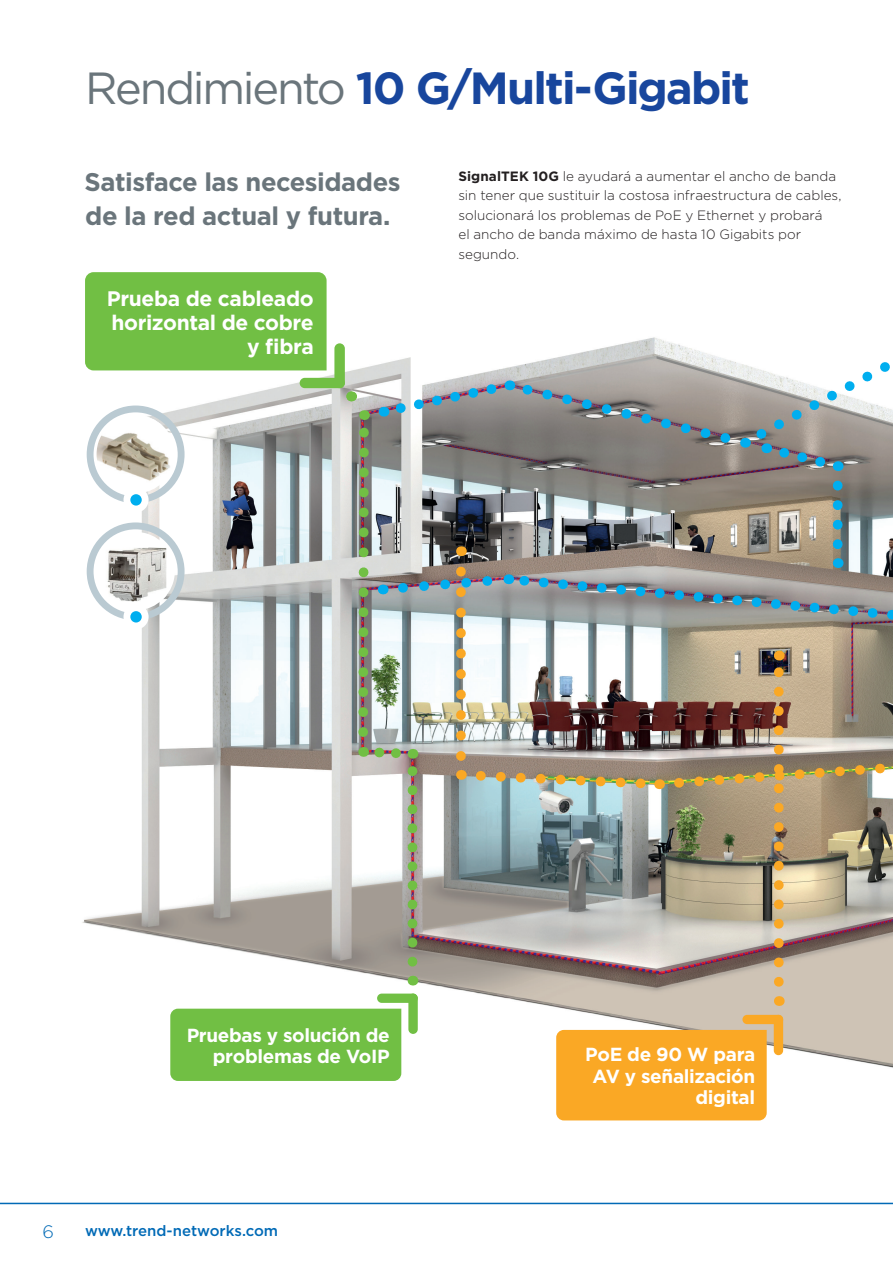
<style>
.page{position:relative;width:893px;height:1263px;background:#fff}
.page>*{position:absolute;margin:0;border:0;box-sizing:border-box;transform-origin:0 0}
.t1{font:700 45px "Gotham";letter-spacing:-.04em;color:#18469d}
.Body{font:700 25.5px "Gotham";letter-spacing:-.02em;color:#6a757b}
.t2{font:700 21px/24px "Gotham";letter-spacing:-.015em;color:#fff;text-align:right}
.t3{font:700 18.9px/21.6px "Gotham";letter-spacing:-.015em;color:#fff;text-align:right}
.t4{font:300 18px "Gotham";color:#016ab6}
.t5{font:500 15px "Gotham";color:#016ab6}
.t6{font:300 13.5px/19.5px "Gotham";color:#231f20}
.s1{font-weight:400;color:#6a757b}
.s2{font-weight:700}
</style>
<div class="page">
<img style="left:82px;top:337px;width:811px;height:784px">
<div style="left:556px;top:1030px;width:211px;height:90px;background:#faa825"></div>
<div style="left:774px;top:1015px;width:9px;height:40px;background:#faa825;border-radius:5px"></div>
<div style="left:742px;top:1015px;width:41px;height:9px;background:#faa825;border-radius:5px"></div>
<div style="left:85px;top:272px;width:242px;height:98px;background:#71bf44"></div>
<div style="left:334px;top:343px;width:11px;height:45px;background:#71bf44;border-radius:5px"></div>
<div style="left:300px;top:378px;width:45px;height:10px;background:#71bf44;border-radius:5px"></div>
<div style="left:170px;top:1009px;width:231px;height:72px;background:#71bf44"></div>
<div style="left:408px;top:993px;width:10px;height:41px;background:#71bf44;border-radius:5px"></div>
<div style="left:377px;top:993px;width:41px;height:10px;background:#71bf44;border-radius:5px"></div>
<div style="left:87px;top:405px;width:98px;height:98px;border:7px solid #bacad2;border-radius:50%"></div>
<svg style="left:123px;top:491px;width:26px;height:21px"></svg>
<div style="left:97px;top:415px;width:78px;height:78px;background:#fff;border-radius:50%"></div>
<img style="left:97px;top:415px;width:78px;height:69px">
<div style="left:87px;top:522px;width:98px;height:98px;border:7px solid #bacad2;border-radius:50%"></div>
<svg style="left:123px;top:608px;width:26px;height:21px"></svg>
<div style="left:97px;top:532px;width:78px;height:78px;background:#fff;border-radius:50%"></div>
<img style="left:103px;top:547px;width:63px;height:54px">
<img style="left:338px;top:343px;width:555px;height:642px">
<hr style="left:0;top:1203px;width:893px;height:1px;background:#016ab6">
<h2 class="t1" style="left:85px;top:58px;width:666px"><span class="s1">Rendimiento</span> 10 G/Multi-Gigabit</h2>
<p class="Body" style="left:85px;top:165px;width:317px">Satisface las necesidades</p>
<p class="Body" style="left:85px;top:199px;width:307px">de la red actual y futura.</p>
<h2 class="t2" style="left:107px;top:286px;width:208px">Prueba de cableado horizontal de cobre y fibra</h2>
<h1 class="t6" style="left:458px;top:166px;width:385px"><span class="s2">SignalTEK 10G</span> le ayudará a aumentar el ancho de banda sin tener que sustituir la costosa infraestructura de cables, solucionará los problemas de PoE y Ethernet y probará<br>el ancho de banda máximo de hasta 10 Gigabits por segundo.</h1>
<h2 class="t3" style="left:187px;top:1024px;width:205px">Pruebas y solución de problemas de VoIP</h2>
<h3 class="t4" style="left:43px;top:1220px;width:13px">6</h3>
<p class="t5" style="left:85px;top:1221px;width:195px">www.trend-networks.com</p>
<h2 class="t3" style="left:585px;top:1043px;width:171px">PoE de 90 W para<br>AV y señalización digital</h2>
</div>
